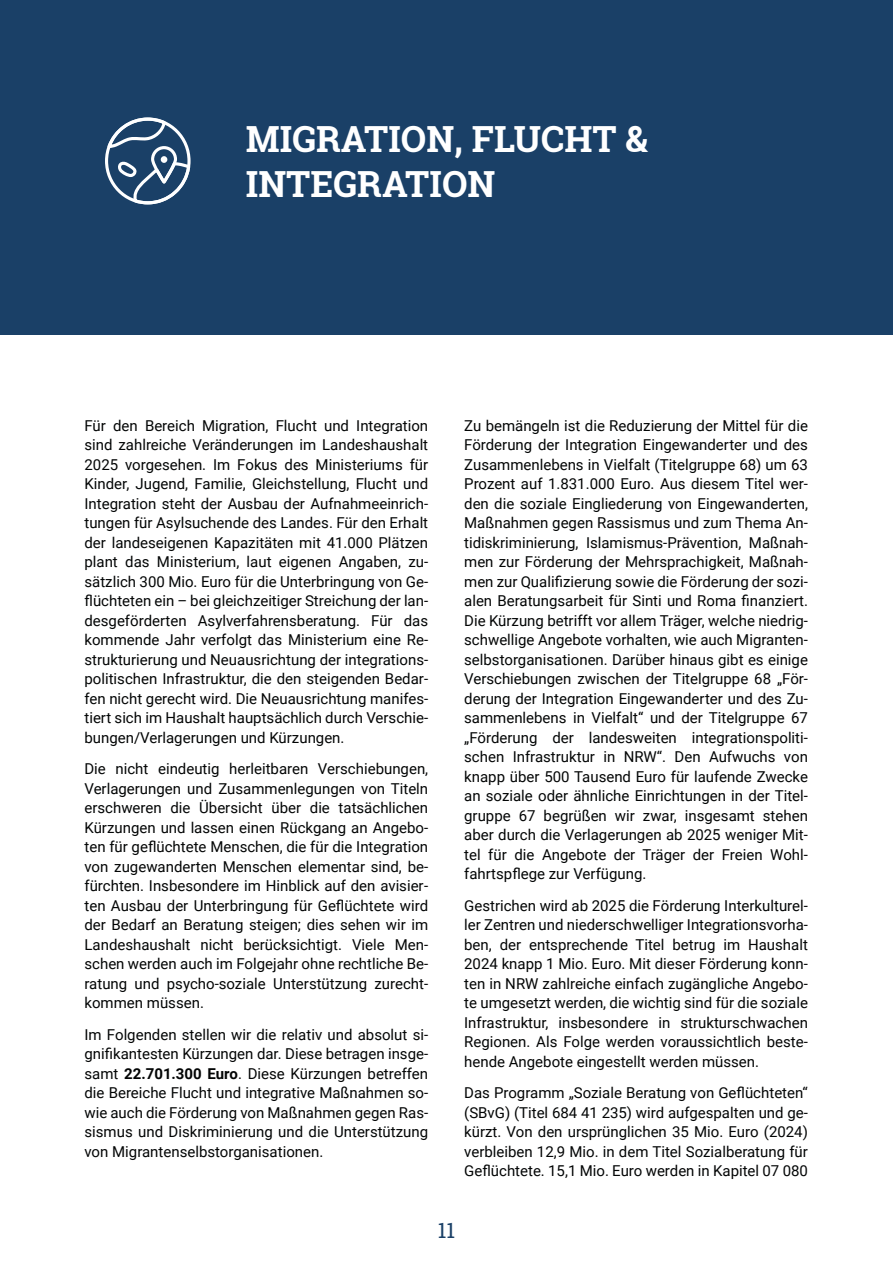
<style>
.page{position:relative;width:893px;height:1263px;background:#fff}
.page>*{position:absolute;margin:0;border:0;box-sizing:border-box;transform-origin:0 0}
.t1{font:700 36px/45px "Roboto Slab";color:#fff}
.t2{font:21px "Roboto Slab";color:#1a4067}
.t3{font:15px/19.5px "Roboto";color:#030505;text-align:justify}
.s1{font-weight:700}
</style>
<div class="page">
<div style="left:0;top:0;width:893px;height:335px;background:#1a4067"></div>
<svg style="left:106px;top:117px;width:61px;height:33px"></svg>
<svg style="left:115px;top:157px;width:75px;height:48px"></svg>
<div style="left:161px;top:156px;width:6px;height:7px;border:3px solid #fff;border-radius:50%"></div>
<div style="left:151px;top:146px;width:26px;height:38px;border:3px solid #fff;border-radius:12px"></div>
<div style="left:105px;top:118px;width:86px;height:86px;border:3px solid #fff;border-radius:50%"></div>
<h1 class="t1" style="left:246px;top:116px;width:404px">MIGRATION, FLUCHT &amp;<br>INTEGRATION</h1>
<p class="t3" style="left:84px;top:417px;width:345px">Für den Bereich Migration, Flucht und Integration sind zahlreiche Veränderungen im Landeshaushalt 2025 vorgesehen. Im Fokus des Ministeriums für Kinder, Jugend, Familie, Gleichstellung, Flucht und Integration steht der Ausbau der Aufnahmeeinrich‐ tungen für Asylsuchende des Landes. Für den Erhalt der landeseigenen Kapazitäten mit 41.000 Plätzen plant das Ministerium, laut eigenen Angaben, zu‐ sätzlich 300 Mio. Euro für die Unterbringung von Ge‐ flüchteten ein – bei gleichzeitiger Streichung der lan‐ desgeförderten Asylverfahrensberatung. Für das kommende Jahr verfolgt das Ministerium eine Re‐ strukturierung und Neuausrichtung der integrations‐ politischen Infrastruktur, die den steigenden Bedar‐ fen nicht gerecht wird. Die Neuausrichtung manifes‐ tiert sich im Haushalt hauptsächlich durch Verschie‐ bungen/Verlagerungen und Kürzungen.</p>
<p class="t3" style="left:84px;top:760px;width:345px">Die nicht eindeutig herleitbaren Verschiebungen, Verlagerungen und Zusammenlegungen von Titeln erschweren die Übersicht über die tatsächlichen Kürzungen und lassen einen Rückgang an Angebo‐ ten für geflüchtete Menschen, die für die Integration von zugewanderten Menschen elementar sind, be‐ fürchten. Insbesondere im Hinblick auf den avisier‐ ten Ausbau der Unterbringung für Geflüchtete wird der Bedarf an Beratung steigen; dies sehen wir im Landeshaushalt nicht berücksichtigt. Viele Men‐ schen werden auch im Folgejahr ohne rechtliche Be‐ ratung und psycho-soziale Unterstützung zurecht‐ kommen müssen.</p>
<p class="t3" style="left:84px;top:1026px;width:345px">Im Folgenden stellen wir die relativ und absolut si‐ gnifikantesten Kürzungen dar. Diese betragen insge‐ samt <span class="s1">22.701.300 Euro</span>. Diese Kürzungen betreffen die Bereiche Flucht und integrative Maßnahmen so‐ wie auch die Förderung von Maßnahmen gegen Ras‐ sismus und Diskriminierung und die Unterstützung von Migrantenselbstorganisationen.</p>
<p class="t3" style="left:464px;top:417px;width:345px">Zu bemängeln ist die Reduzierung der Mittel für die Förderung der Integration Eingewanderter und des Zusammenlebens in Vielfalt (Titelgruppe 68) um 63<br>Prozent auf 1.831.000 Euro. Aus diesem Titel wer‐ den die soziale Eingliederung von Eingewanderten, Maßnahmen gegen Rassismus und zum Thema An‐ tidiskriminierung, Islamismus-Prävention, Maßnah‐ men zur Förderung der Mehrsprachigkeit, Maßnah‐ men zur Qualifizierung sowie die Förderung der sozi‐ alen Beratungsarbeit für Sinti und Roma finanziert.<br>Die Kürzung betrifft vor allem Träger, welche niedrig‐ schwellige Angebote vorhalten, wie auch Migranten‐ selbstorganisationen. Darüber hinaus gibt es einige Verschiebungen zwischen der Titelgruppe 68 „För‐ derung der Integration Eingewanderter und des Zu‐ sammenlebens in Vielfalt“ und der Titelgruppe 67 „Förderung der landesweiten integrationspoliti‐ schen Infrastruktur in NRW“. Den Aufwuchs von knapp über 500 Tausend Euro für laufende Zwecke an soziale oder ähnliche Einrichtungen in der Titel‐ gruppe 67 begrüßen wir zwar, insgesamt stehen aber durch die Verlagerungen ab 2025 weniger Mit‐ tel für die Angebote der Träger der Freien Wohl‐ fahrtspflege zur Verfügung.</p>
<p class="t3" style="left:464px;top:897px;width:345px">Gestrichen wird ab 2025 die Förderung Interkulturel‐ ler Zentren und niederschwelliger Integrationsvorha‐ ben, der entsprechende Titel betrug im Haushalt 2024 knapp 1 Mio. Euro. Mit dieser Förderung konn‐ ten in NRW zahlreiche einfach zugängliche Angebo‐ te umgesetzt werden, die wichtig sind für die soziale Infrastruktur, insbesondere in strukturschwachen Regionen. Als Folge werden voraussichtlich beste‐ hende Angebote eingestellt werden müssen.</p>
<p class="t3" style="left:464px;top:1084px;width:345px">Das Programm „Soziale Beratung von Geflüchteten“ (SBvG) (Titel 684 41 235) wird aufgespalten und ge‐ kürzt. Von den ursprünglichen 35 Mio. Euro (2024) verbleiben 12,9 Mio. in dem Titel Sozialberatung für Geflüchtete. 15,1 Mio. Euro werden in Kapitel 07 080</p>
<h2 class="t2" style="left:438px;top:1216px;width:19px">11</h2>
</div>
